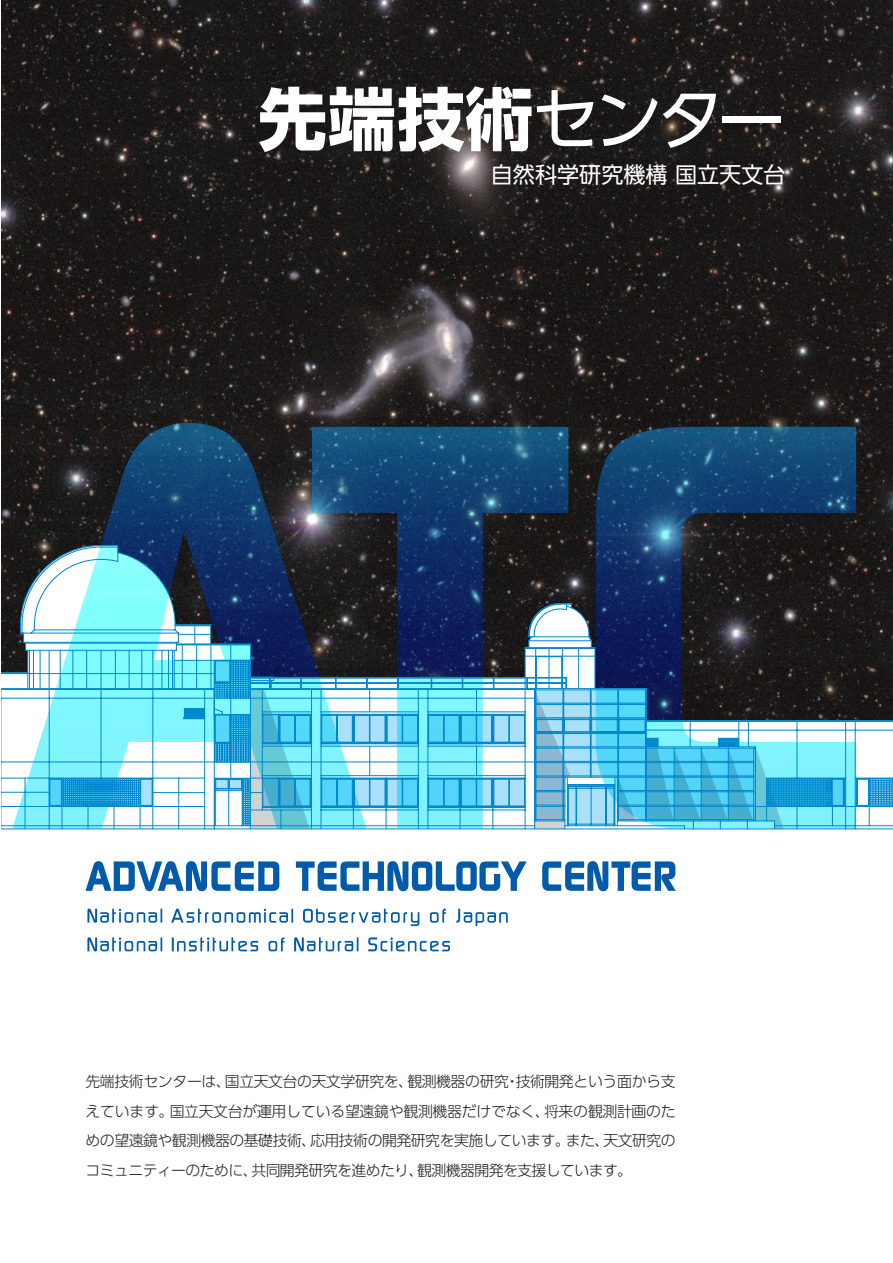
<style>
.page{position:relative;width:893px;height:1263px;background:#fff}
.page>*{position:absolute;margin:0;border:0;box-sizing:border-box;transform-origin:0 0}
.t1{font:700 68.1px "UD Shin Go Pro";color:#fff}
.t2{font:22.05px "UD Shin Go Pro";color:#fff}
.t3{font:300 14.85px "UD Shin Go Pro";letter-spacing:-.03em;color:#231f20}
.t4{font:300 14.85px "UD Shin Go Pro";letter-spacing:-.01em;color:#231f20}
.s1{font-weight:400}
</style>
<div class="page">
<img style="left:1px;top:0;width:892px;height:545px">
<svg style="left:12px;top:423px;width:844px;height:122px;background:#1a3a58"></svg>
<svg style="left:1px;top:545px;width:892px;height:76px;background:#2d3d50"></svg>
<svg style="left:49px;top:603px;width:844px;height:18px;background:#36495c"></svg>
<svg style="left:1px;top:621px;width:892px;height:208px"></svg>
<svg style="left:645px;top:747px;width:181px;height:82px;background:#49c0e4"></svg>
<svg style="left:870px;top:779px;width:23px;height:27px"></svg>
<hr style="left:250px;top:677px;width:316px;height:1px;background:#0089cf">
<hr style="left:250px;top:678px;width:316px;height:1px;background:#0089cf">
<svg style="left:250px;top:678px;width:60px;height:151px;background:#5cc5e0"></svg>
<hr style="left:250px;top:689px;width:285px;height:1px;background:#0089cf">
<hr style="left:250px;top:688px;width:285px;height:1px;background:#0089cf">
<svg style="left:87px;top:908px;width:421px;height:18px"></svg>
<svg style="left:87px;top:937px;width:363px;height:14px"></svg>
<svg style="left:86px;top:861px;width:590px;height:30px"></svg>
<svg style="left:892px;top:0;width:1px;height:210px"></svg>
<h1 class="t1" style="left:259px;top:63px;width:528px">先端技術<span class="s1">センター</span></h1>
<h2 class="t2" style="left:491px;top:156px;width:296px">自然科学研究機構国立天文台</h2>
<p class="t3" style="left:407px;top:1069px;width:270px">観測機器の研究技術開発という面から支</p>
<p class="t3" style="left:225px;top:1069px;width:190px">国立天文台の天文学研究を、</p>
<p class="t3" style="left:86px;top:1069px;width:147px">先端技術センターは、</p>
<p class="t3" style="left:505px;top:1069px;width:16px">・</p>
<p class="t4" style="left:170px;top:1099px;width:381px">国立天文台が運用している望遠鏡や観測機器だけでなく、</p>
<p class="t3" style="left:544px;top:1099px;width:133px">将来の観測計画のた</p>
<p class="t3" style="left:86px;top:1099px;width:89px">えています。</p>
<p class="t3" style="left:86px;top:1129px;width:232px">めの望遠鏡や観測機器の基礎技術、</p>
<p class="t3" style="left:310px;top:1129px;width:261px">応用技術の開発研究を実施しています。</p>
<p class="t3" style="left:603px;top:1129px;width:74px">天文研究の</p>
<p class="t3" style="left:566px;top:1129px;width:45px">また、</p>
<p class="t3" style="left:417px;top:1158px;width:216px">観測機器開発を支援しています。</p>
<p class="t3" style="left:251px;top:1158px;width:174px">共同開発研究を進めたり、</p>
<p class="t3" style="left:86px;top:1158px;width:174px">コミュニティーのために、</p>
</div>
